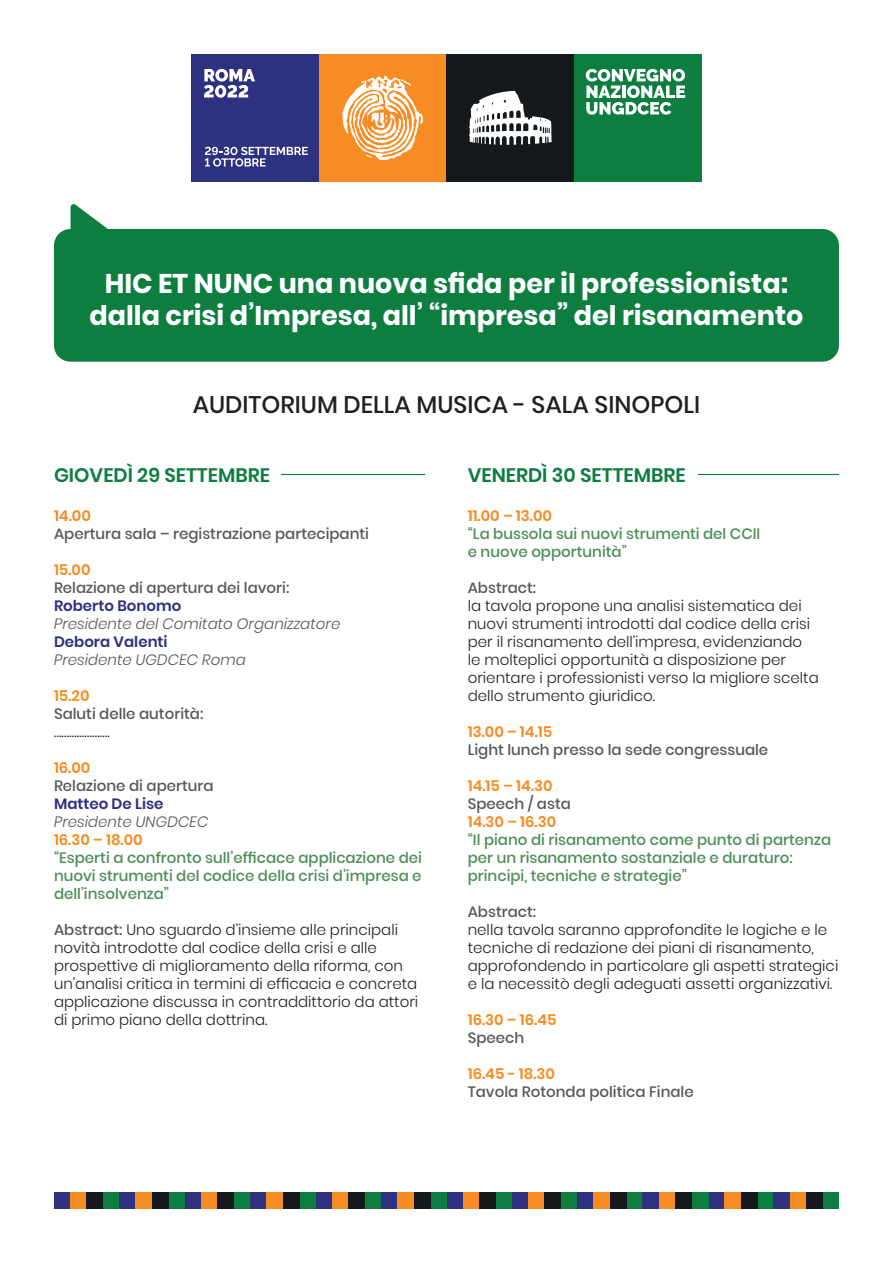
<style>
.page{position:relative;width:893px;height:1263px;background:#fff}
.page>*{position:absolute;margin:0;border:0;box-sizing:border-box;transform-origin:0 0}
.t1{font:700 27px/32.4px "Poppins";color:#fff;text-align:center}
.t2{font:500 24px "Poppins";color:#231f20}
.t3{font:600 19.5px "Poppins";color:#0d7e3f}
.t4{font:300 15px/18px "Poppins";color:#231f20}
.t5{font:500 15px/18px "Poppins";color:#4d8e59}
.t6{font:500 15px "Poppins";color:#57585a}
.t7{font:600 15px "Poppins";color:#f68c23}
.t8{font:italic 300 15px "Poppins";color:#57585a}
.t9{font:600 15px "Poppins";color:#2d317f}
.s1{font-weight:500;color:#57585a}
</style>
<div class="page">
<div style="left:191px;top:54px;width:128px;height:128px;background:#2d317f"></div>
<svg style="left:204px;top:69px;width:51px;height:29px"></svg>
<svg style="left:205px;top:147px;width:103px;height:20px"></svg>
<div style="left:574px;top:54px;width:128px;height:128px;background:#0d7e3f"></div>
<svg style="left:586px;top:69px;width:99px;height:46px"></svg>
<div style="left:319px;top:54px;width:127px;height:128px;background:#f68c23"></div>
<svg style="left:342px;top:76px;width:81px;height:84px"></svg>
<div style="left:446px;top:54px;width:128px;height:128px;background:#15191c"></div>
<svg style="left:469px;top:91px;width:83px;height:54px"></svg>
<div style="left:54px;top:1192px;width:16px;height:17px;background:#2d317f"></div>
<div style="left:103px;top:1192px;width:16px;height:17px;background:#0d7e3f"></div>
<div style="left:70px;top:1192px;width:17px;height:17px;background:#f68c23"></div>
<div style="left:87px;top:1192px;width:16px;height:17px;background:#15191c"></div>
<div style="left:316px;top:1192px;width:16px;height:17px;background:#2d317f"></div>
<div style="left:365px;top:1192px;width:16px;height:17px;background:#0d7e3f"></div>
<div style="left:332px;top:1192px;width:16px;height:17px;background:#f68c23"></div>
<div style="left:348px;top:1192px;width:17px;height:17px;background:#15191c"></div>
<div style="left:185px;top:1192px;width:16px;height:17px;background:#2d317f"></div>
<div style="left:234px;top:1192px;width:16px;height:17px;background:#0d7e3f"></div>
<div style="left:201px;top:1192px;width:17px;height:17px;background:#f68c23"></div>
<div style="left:218px;top:1192px;width:16px;height:17px;background:#15191c"></div>
<div style="left:446px;top:1192px;width:17px;height:17px;background:#2d317f"></div>
<div style="left:496px;top:1192px;width:16px;height:17px;background:#0d7e3f"></div>
<div style="left:463px;top:1192px;width:16px;height:17px;background:#f68c23"></div>
<div style="left:479px;top:1192px;width:17px;height:17px;background:#15191c"></div>
<div style="left:119px;top:1192px;width:17px;height:17px;background:#2d317f"></div>
<div style="left:168px;top:1192px;width:17px;height:17px;background:#0d7e3f"></div>
<div style="left:136px;top:1192px;width:16px;height:17px;background:#f68c23"></div>
<div style="left:152px;top:1192px;width:16px;height:17px;background:#15191c"></div>
<div style="left:381px;top:1192px;width:16px;height:17px;background:#2d317f"></div>
<div style="left:430px;top:1192px;width:16px;height:17px;background:#0d7e3f"></div>
<div style="left:397px;top:1192px;width:17px;height:17px;background:#f68c23"></div>
<div style="left:414px;top:1192px;width:16px;height:17px;background:#15191c"></div>
<div style="left:250px;top:1192px;width:17px;height:17px;background:#2d317f"></div>
<div style="left:299px;top:1192px;width:17px;height:17px;background:#0d7e3f"></div>
<div style="left:267px;top:1192px;width:16px;height:17px;background:#f68c23"></div>
<div style="left:283px;top:1192px;width:16px;height:17px;background:#15191c"></div>
<div style="left:512px;top:1192px;width:16px;height:17px;background:#2d317f"></div>
<div style="left:561px;top:1192px;width:16px;height:17px;background:#0d7e3f"></div>
<div style="left:528px;top:1192px;width:17px;height:17px;background:#f68c23"></div>
<div style="left:545px;top:1192px;width:16px;height:17px;background:#15191c"></div>
<div style="left:577px;top:1192px;width:17px;height:17px;background:#2d317f"></div>
<div style="left:626px;top:1192px;width:17px;height:17px;background:#0d7e3f"></div>
<div style="left:594px;top:1192px;width:16px;height:17px;background:#f68c23"></div>
<div style="left:610px;top:1192px;width:16px;height:17px;background:#15191c"></div>
<div style="left:708px;top:1192px;width:17px;height:17px;background:#2d317f"></div>
<div style="left:757px;top:1192px;width:17px;height:17px;background:#0d7e3f"></div>
<div style="left:725px;top:1192px;width:16px;height:17px;background:#f68c23"></div>
<div style="left:741px;top:1192px;width:16px;height:17px;background:#15191c"></div>
<div style="left:643px;top:1192px;width:16px;height:17px;background:#2d317f"></div>
<div style="left:692px;top:1192px;width:16px;height:17px;background:#0d7e3f"></div>
<div style="left:659px;top:1192px;width:16px;height:17px;background:#f68c23"></div>
<div style="left:675px;top:1192px;width:17px;height:17px;background:#15191c"></div>
<div style="left:774px;top:1192px;width:16px;height:17px;background:#2d317f"></div>
<div style="left:823px;top:1192px;width:16px;height:17px;background:#0d7e3f"></div>
<div style="left:790px;top:1192px;width:16px;height:17px;background:#f68c23"></div>
<div style="left:806px;top:1192px;width:17px;height:17px;background:#15191c"></div>
<svg style="left:54px;top:204px;width:785px;height:158px;fill:#0d7e3f"></svg>
<hr style="left:281px;top:474px;width:144px;height:1px;background:#0d7e3f">
<hr style="left:698px;top:474px;width:141px;height:1px;background:#0d7e3f">
<h1 class="t1" style="left:90px;top:267px;width:715px">HIC ET NUNC una nuova sfida per il professionista: dalla crisi d’Impresa, all’ “impresa” del risanamento</h1>
<h2 class="t2" style="left:193px;top:391px;width:509px">AUDITORIUM DELLA MUSICA - SALA SINOPOLI</h2>
<h3 class="t3" style="left:54px;top:464px;width:218px">GIOVEDÌ 29 SETTEMBRE</h3>
<h3 class="t3" style="left:468px;top:464px;width:219px">VENERDÌ 30 SETTEMBRE</h3>
<p class="t7" style="left:54px;top:507px;width:38px">14.00</p>
<p class="t6" style="left:54px;top:525px;width:317px">Apertura sala – registrazione partecipanti</p>
<p class="t7" style="left:54px;top:561px;width:38px">15.00</p>
<p class="t6" style="left:54px;top:579px;width:237px">Relazione di apertura dei lavori:</p>
<p class="t9" style="left:54px;top:597px;width:129px">Roberto Bonomo</p>
<p class="t8" style="left:54px;top:615px;width:288px">Presidente del Comitato Organizzatore</p>
<p class="t9" style="left:54px;top:633px;width:115px">Debora Valenti</p>
<p class="t8" style="left:54px;top:651px;width:193px">Presidente UGDCEC Roma</p>
<p class="t7" style="left:54px;top:687px;width:37px">15.20</p>
<p class="t6" style="left:54px;top:705px;width:151px">Saluti delle autorità:</p>
<p class="t4" style="left:54px;top:723px;width:57px">………………….</p>
<p class="t7" style="left:54px;top:759px;width:38px">16.00</p>
<p class="t6" style="left:54px;top:777px;width:161px">Relazione di apertura</p>
<p class="t9" style="left:54px;top:795px;width:111px">Matteo De Lise</p>
<p class="t8" style="left:54px;top:813px;width:156px">Presidente UNGDCEC</p>
<p class="t7" style="left:54px;top:831px;width:90px">16.30 – 18.00</p>
<p class="t5" style="left:54px;top:849px;width:369px;text-align:justify">“Esperti a confronto sull’efficace applicazione dei nuovi strumenti del codice della crisi d’impresa e dell’insolvenza”</p>
<p class="t4" style="left:54px;top:921px;width:366px"><span class="s1">Abstract:</span> Uno sguardo d’insieme alle principali novità introdotte dal codice della crisi e alle prospettive di miglioramento della riforma, con un’analisi critica in termini di efficacia e concreta applicazione discussa in contraddittorio da attori di primo piano della dottrina.</p>
<p class="t7" style="left:468px;top:507px;width:86px">11.00 – 13.00</p>
<p class="t5" style="left:468px;top:525px;width:294px">“La bussola sui nuovi strumenti del CCII e nuove opportunità”</p>
<p class="t6" style="left:468px;top:579px;width:70px">Abstract:</p>
<p class="t4" style="left:468px;top:597px;width:353px">la tavola propone una analisi sistematica dei nuovi strumenti introdotti dal codice della crisi per il risanamento dell’impresa, evidenziando<br>le molteplici opportunità a disposizione per orientare i professionisti verso la migliore scelta dello strumento giuridico.</p>
<p class="t7" style="left:468px;top:723px;width:86px">13.00 – 14.15</p>
<p class="t6" style="left:468px;top:741px;width:302px">Light lunch presso la sede congressuale</p>
<p class="t7" style="left:468px;top:777px;width:86px">14.15 – 14.30</p>
<p class="t6" style="left:468px;top:795px;width:105px">Speech / asta</p>
<p class="t7" style="left:468px;top:813px;width:90px">14.30 – 16.30</p>
<p class="t5" style="left:468px;top:831px;width:365px">“Il piano di risanamento come punto di partenza per un risanamento sostanziale e duraturo: principi, tecniche e strategie”</p>
<p class="t6" style="left:468px;top:903px;width:70px">Abstract:</p>
<p class="t4" style="left:468px;top:921px;width:372px">nella tavola saranno approfondite le logiche e le tecniche di redazione dei piani di risanamento, approfondendo in particolare gli aspetti strategici e la necessitò degli adeguati assetti organizzativi.</p>
<p class="t7" style="left:468px;top:1011px;width:90px">16.30 – 16.45</p>
<p class="t6" style="left:468px;top:1029px;width:58px">Speech</p>
<p class="t7" style="left:468px;top:1065px;width:89px">16.45 - 18.30</p>
<p class="t6" style="left:468px;top:1083px;width:227px">Tavola Rotonda politica Finale</p>
</div>
